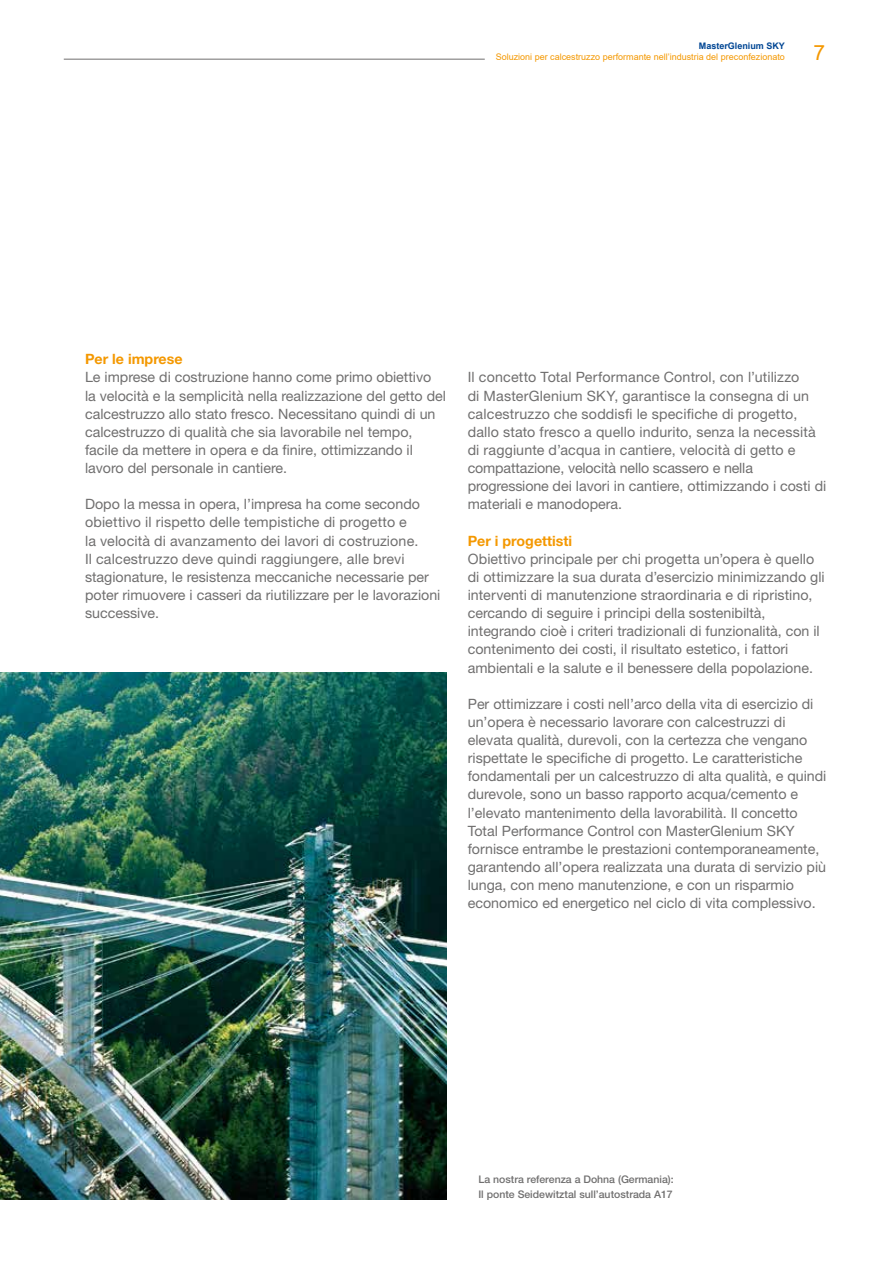
<style>
.page{position:relative;width:893px;height:1263px;background:#fff}
.page>*{position:absolute;margin:0;border:0;box-sizing:border-box;transform-origin:0 0}
.t1{font:21px "Arial";color:#f49800}
.t2{font:14.25px/18.1px "Helvetica Neue LT Std";color:#706f6f}
.t3{font:700 14.25px "Helvetica Neue LT Std";color:#f49800}
.t4{font:500 10.5px/14.9px "Helvetica Neue LT Std";color:#706f6f}
.t5{font:9px "Arial";color:#f49800}
.t6{font:700 9px "Arial";color:#014694}
</style>
<div class="page">
<hr style="left:64px;top:59px;width:421px;height:1px;background:#706f6f">
<img style="left:0;top:672px;width:446px;height:527px">
<p class="t6" style="left:699px;top:39px;width:88px">MasterGlenium SKY</p>
<p class="t5" style="left:496px;top:50px;width:291px">Soluzioni per calcestruzzo performante nell’industria del preconfezionato</p>
<h1 class="t1" style="left:813px;top:38px;width:13px">7</h1>
<p class="t3" style="left:85px;top:350px;width:99px">Per le imprese</p>
<p class="t2" style="left:85px;top:368px;width:362px">Le imprese di costruzione hanno come primo obiettivo<br>la velocità e la semplicità nella realizzazione del getto del calcestruzzo allo stato fresco. Necessitano quindi di un calcestruzzo di qualità che sia lavorabile nel tempo, facile da mettere in opera e da finire, ottimizzando il lavoro del personale in cantiere.</p>
<p class="t2" style="left:85px;top:495px;width:357px">Dopo la messa in opera, l’impresa ha come secondo obiettivo il rispetto delle tempistiche di progetto e<br>la velocità di avanzamento dei lavori di costruzione.<br>Il calcestruzzo deve quindi raggiungere, alle brevi stagionature, le resistenza meccaniche necessarie per poter rimuovere i casseri da riutilizzare per le lavorazioni successive.</p>
<p class="t2" style="left:468px;top:368px;width:360px">Il concetto Total Performance Control, con l’utilizzo<br>di MasterGlenium SKY, garantisce la consegna di un calcestruzzo che soddisfi le specifiche di progetto, dallo stato fresco a quello indurito, senza la necessità di raggiunte d’acqua in cantiere, velocità di getto e compattazione, velocità nello scassero e nella progressione dei lavori in cantiere, ottimizzando i costi di materiali e manodopera.</p>
<p class="t3" style="left:468px;top:532px;width:106px">Per i progettisti</p>
<p class="t2" style="left:468px;top:549px;width:359px">Obiettivo principale per chi progetta un’opera è quello di ottimizzare la sua durata d’esercizio minimizzando gli interventi di manutenzione straordinaria e di ripristino, cercando di seguire i principi della sostenibiltà, integrando cioè i criteri tradizionali di funzionalità, con il contenimento dei costi, il risultato estetico, i fattori ambientali e la salute e il benessere della popolazione.</p>
<p class="t2" style="left:468px;top:694px;width:360px">Per ottimizzare i costi nell’arco della vita di esercizio di un’opera è necessario lavorare con calcestruzzi di elevata qualità, durevoli, con la certezza che vengano rispettate le specifiche di progetto. Le caratteristiche fondamentali per un calcestruzzo di alta qualità, e quindi durevole, sono un basso rapporto acqua/cemento e l’elevato mantenimento della lavorabilità. Il concetto Total Performance Control con MasterGlenium SKY fornisce entrambe le prestazioni contemporaneamente, garantendo all’opera realizzata una durata di servizio più lunga, con meno manutenzione, e con un risparmio economico ed energetico nel ciclo di vita complessivo.</p>
<p class="t4" style="left:478px;top:1172px;width:197px">La nostra referenza a Dohna (Germania):<br>Il ponte Seidewitztal sull’autostrada A17</p>
</div>
